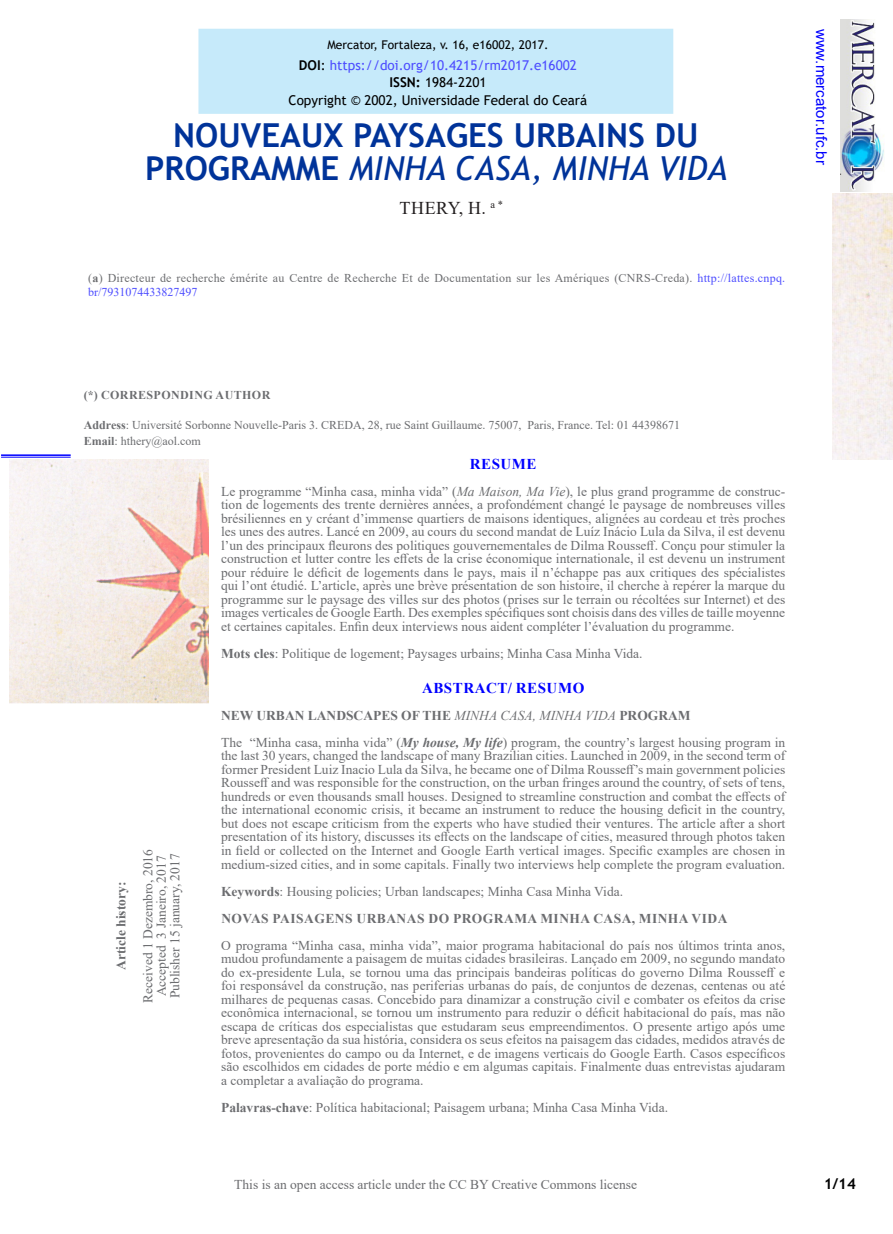
<style>
.page{position:relative;width:893px;height:1234px;background:#fff}
.page>*{position:absolute;margin:0;border:0;box-sizing:border-box;transform-origin:0 0}
.TÍTULO{font:700 33px/33px "Trebuchet MS";color:#039;text-align:center}
.t1{font:18px "Times New Roman";letter-spacing:.035em;color:#231f20}
.t2{font:700 15px "Times New Roman";letter-spacing:.035em;color:#00f}
.t3{font:15px "Arial";color:#00f}
.t4{font:700 15px "Trebuchet MS";color:#000}
.RESUMO{font:13.5px/13.5px "Times New Roman";color:#6c6d70;text-align:justify}
.RESUMO-2{font:700 13.5px "Times New Roman";letter-spacing:.015em;color:#6c6d70}
.t5{font:13.5px "Trebuchet MS";color:#000}
.RESUMO-3{font:700 13.5px "Times New Roman";letter-spacing:.035em;color:#6c6d70}
.t6{font:13.5px "Trebuchet MS";color:#4d4dff}
.Informação_Autores{font:12px/14.4px "Times New Roman";letter-spacing:.02em;color:#6c6d70}
.Informação_Autores-2{font:12px "Times New Roman";color:#6c6d70}
.t7{font:12px "Trebuchet MS";color:#000}
.Informação_Autores-3{font:700 12px "Times New Roman";letter-spacing:.035em;color:#6c6d70}
.s1{font-weight:700;color:#000}
.s2{color:#000}
.s3{font-weight:700}
.s4{font-weight:400;font-style:italic}
.s5{color:#4d4dff}
.s6{font-style:italic}
.s7{font-weight:700;font-style:italic}
</style>
<div class="page">
<img style="left:840px;top:19px;width:44px;height:172px">
<img style="left:10px;top:459px;width:198px;height:244px">
<hr style="left:1px;top:454px;width:70px;height:2px;background:#00f">
<hr style="left:1px;top:457px;width:70px;height:1px;background:#00f">
<div style="left:198px;top:29px;width:475px;height:85px;background:#c6eafa"></div>
<img style="left:833px;top:194px;width:60px;height:265px">
<p class="t7" style="left:327px;top:37px;width:223px">Mercator, Fortaleza, v. 16, e16002, 2017.</p>
<p class="t6" style="left:299px;top:57px;width:279px"><span class="s1">DOI</span><span class="s2">:</span> https://doi.org/10.4215/rm2017.e16002</p>
<p class="t5" style="left:389px;top:74px;width:99px"><span class="s3">ISSN:</span> 1984-2201</p>
<p class="t5" style="left:289px;top:92px;width:300px">Copyright © 2002, Universidade Federal do Ceará</p>
<p class="TÍTULO" style="left:145px;top:119px;width:584px">NOUVEAUX PAYSAGES URBAINS DU<br>PROGRAMME <span class="s4">MINHA CASA, MINHA VIDA</span></p>
<p class="t1" style="left:399px;top:195px;width:105px">THERY, H. <sup>a</sup> <sup>*</sup></p>
<p class="Informação_Autores" style="left:88px;top:270px;width:699px">(<span class="s3">a</span>) Directeur de recherche émérite au Centre de Recherche Et de Documentation sur les Amériques (CNRS-Creda). <span class="s5">http://lattes.cnpq. br/7931074433827497</span></p>
<p class="t3" style="left:832px;top:29px;width:138px;rotate:90deg">www.mercator.ufc.br</p>
<p class="Informação_Autores-3" style="left:84px;top:386px;width:188px">(*) CORRESPONDING AUTHOR</p>
<p class="Informação_Autores-2" style="left:84px;top:416px;width:598px"><span class="s3">Address</span>: Université Sorbonne Nouvelle-Paris 3. CREDA, 28, rue Saint Guillaume. 75007, Paris, France. Tel: 01 44398671</p>
<p class="Informação_Autores-2" style="left:84px;top:432px;width:119px"><span class="s3">Email</span>: hthery@aol.com</p>
<p class="RESUMO-2" style="left:111px;top:969px;width:90px;rotate:-90deg">Article history:</p>
<p class="RESUMO" style="left:141px;top:1002px;width:155px;rotate:-90deg">Received 1 Dezembro, 2016</p>
<p class="RESUMO" style="left:154px;top:996px;width:142px;rotate:-90deg">Accepted 3 Janeiro, 2017</p>
<p class="RESUMO" style="left:168px;top:998px;width:146px;rotate:-90deg">Publisher 15 january, 2017</p>
<p class="t2" style="left:470px;top:452px;width:68px">RESUME</p>
<p class="RESUMO" style="left:221px;top:484px;width:566px">Le programme “Minha casa, minha vida” (<span class="s6">Ma Maison, Ma Vie</span>), le plus grand programme de construc&shy;tion de logements des trente dernières années, a profondément changé le paysage de nombreuses villes brésiliennes en y créant d’immense quartiers de maisons identiques, alignées au cordeau et très proches les unes des autres. Lancé en 2009, au cours du second mandat de Luíz Inácio Lula da Silva, il est devenu l’un des principaux fleurons des politiques gouvernementales de Dilma Rousseff. Conçu pour stimuler la construction et lutter contre les effets de la crise économique internationale, il est devenu un instrument pour réduire le déficit de logements dans le pays, mais il n’échappe pas aux critiques des spécialistes qui l’ont étudié. L’article, après une brève présentation de son histoire, il cherche à repérer la marque du programme sur le paysage des villes sur des photos (prises sur le terrain ou récoltées sur Internet) et des images verticales de Google Earth. Des exemples spécifiques sont choisis dans des villes de taille moyenne et certaines capitales. Enfin deux interviews nous aident compléter l’évaluation du programme.</p>
<p class="RESUMO" style="left:221px;top:646px;width:423px"><span class="s3">Mots cles</span>: Politique de logement; Paysages urbains; Minha Casa Minha Vida.</p>
<p class="t2" style="left:422px;top:677px;width:164px">ABSTRACT/ RESUMO</p>
<p class="RESUMO-2" style="left:221px;top:705px;width:471px">NEW URBAN LANDSCAPES OF THE <span class="s4">MINHA CASA, MINHA VIDA</span> PROGRAM</p>
<p class="RESUMO" style="left:221px;top:735px;width:566px">The “Minha casa, minha vida” (<span class="s7">My house, My life</span>) program, the country’s largest housing program in the last 30 years, changed the landscape of many Brazilian cities. Launched in 2009, in the second term of former President Luiz Inacio Lula da Silva, he became one of Dilma Rousseff’s main government policies Rousseff and was responsible for the construction, on the urban fringes around the country, of sets of tens, hundreds or even thousands small houses. Designed to streamline construction and combat the effects of the international economic crisis, it became an instrument to reduce the housing deficit in the country, but does not escape criticism from the experts who have studied their ventures. The article after a short presentation of its history, discusses its effects on the landscape of cities, measured through photos taken in field or collected on the Internet and Google Earth vertical images. Specific examples are chosen in medium-sized cities, and in some capitals. Finally two interviews help complete the program evaluation.</p>
<p class="RESUMO" style="left:221px;top:883px;width:404px"><span class="s3">Keywords</span>: Housing policies; Urban landscapes; Minha Casa Minha Vida.</p>
<p class="RESUMO-3" style="left:221px;top:908px;width:508px">NOVAS PAISAGENS URBANAS DO PROGRAMA MINHA CASA, MINHA VIDA</p>
<p class="RESUMO" style="left:221px;top:937px;width:566px">O programa “Minha casa, minha vida”, maior programa habitacional do país nos últimos trinta anos, mudou profundamente a paisagem de muitas cidades brasileiras. Lançado em 2009, no segundo mandato do ex-presidente Lula, se tornou uma das principais bandeiras políticas do governo Dilma Rousseff e foi responsável da construção, nas periferias urbanas do país, de conjuntos de dezenas, centenas ou até milhares de pequenas casas. Concebido para dinamizar a construção civil e combater os efeitos da crise econômica internacional, se tornou um instrumento para reduzir o déficit habitacional do país, mas não escapa de críticas dos especialistas que estudaram seus empreendimentos. O presente artigo após ume breve apresentação da sua história, considera os seus efeitos na paisagem das cidades, medidos através de fotos, provenientes do campo ou da Internet, e de imagens verticais do Google Earth. Casos específicos são escolhidos em cidades de porte médio e em algumas capitais. Finalmente duas entrevistas ajudaram a completar a avaliação do programa.</p>
<p class="RESUMO" style="left:221px;top:1099px;width:448px"><span class="s3">Palavras-chave</span>: Política habitacional; Paisagem urbana; Minha Casa Minha Vida.</p>
<p class="RESUMO" style="left:234px;top:1176px;width:404px">This is an open access article under the CC BY Creative Commons license</p>
<p class="t4" style="left:824px;top:1173px;width:34px">1/14</p>
</div>
